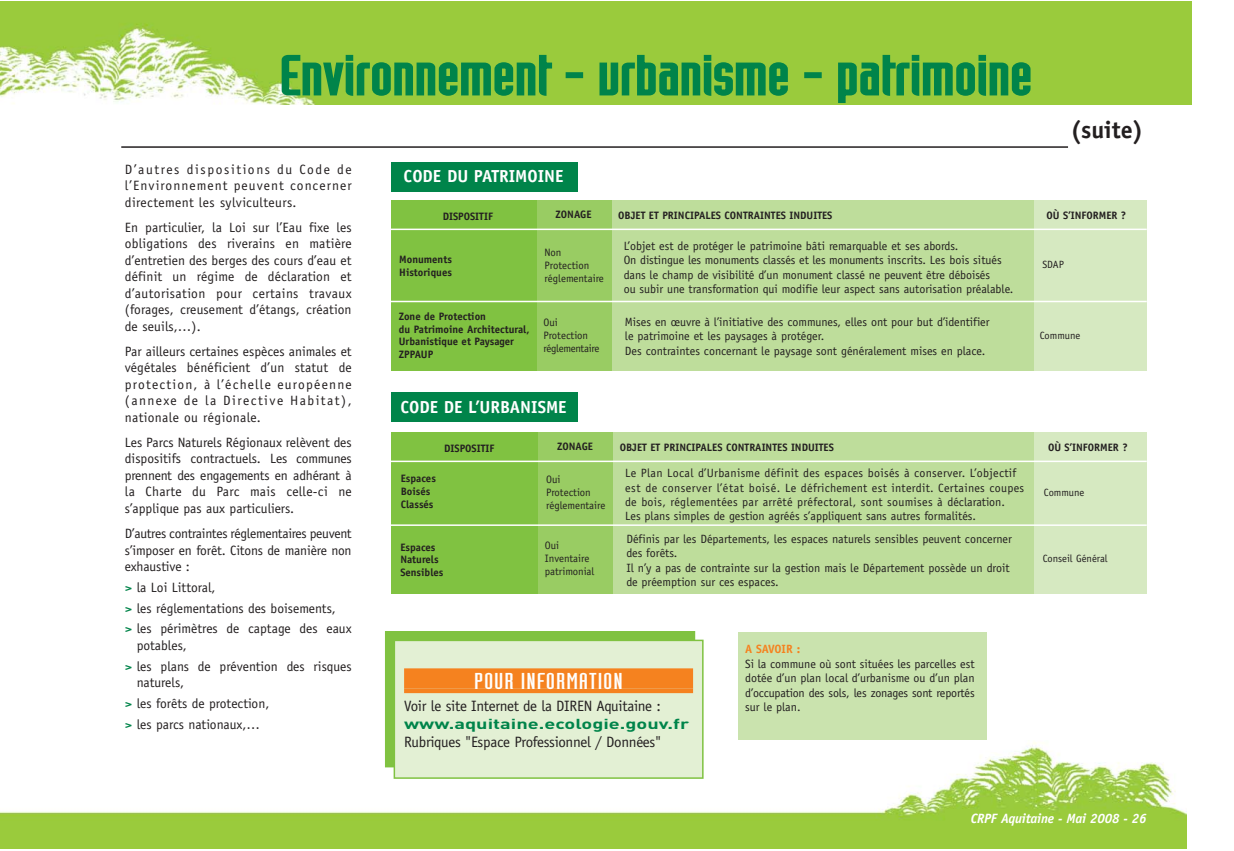
<style>
.page{position:relative;width:1234px;height:851px;background:#fff}
.page>*{position:absolute;margin:0;border:0;box-sizing:border-box;transform-origin:0 0}
.t1{font:54px "Industria Solid";color:#00844a;scale:1.4 1}
.t2{font:700 24px "Officina Sans";color:#231f20}
.t3{font:22.5px "Industria Solid";letter-spacing:.03em;color:#fff;scale:1.4 1}
.t4{font:700 17.4px "Officina Sans";color:#fff}
.t5{font:15px "Officina Sans";letter-spacing:-.02em;color:#231f20}
.t6{font:700 14.25px "DIN";color:#00844a;scale:1.4 1}
.t7{font:13.5px/16.5px "Officina Sans";color:#231f20;text-align:justify}
.t8{font:italic 700 13.5px "Officina Sans";letter-spacing:-.015em;color:#fff}
.t9{font:12px/14.4px "Officina Sans";color:#231f20}
.t10{font:12px/14.4px "Officina Sans";letter-spacing:.025em;color:#231f20}
.t11{font:700 12px "Officina Sans";letter-spacing:-.02em;color:#f5821f}
.t12{font:700 10.8px/12.9px "Officina Sans";color:#231f20}
.t13{font:10.8px/12.9px "Officina Sans";color:#231f20}
.t14{font:10.8px/12.9px "Officina Sans";letter-spacing:-.025em;color:#231f20}
.t15{font:10.5px "Officina Sans";color:#231f20}
.s1{font-weight:700;color:#00844a}
</style>
<div class="page">
<div style="left:737px;top:632px;width:249px;height:135px;background:#cae3ae"></div>
<img style="left:0;top:740px;width:1186px;height:108px">
<img style="left:0;top:1px;width:1191px;height:103px">
<hr style="left:121px;top:146px;width:946px;height:2px;background:#231f20">
<div style="left:385px;top:631px;width:309px;height:135px;background:#80c241"></div>
<div style="left:394px;top:640px;width:308px;height:138px;background:#e3f0d4"></div>
<div style="left:404px;top:668px;width:289px;height:20px;background:#f5821f"></div>
<div style="left:404px;top:688px;width:289px;height:5px;background:#f5821f"></div>
<div style="left:393px;top:639px;width:310px;height:139px;border:2px solid #80c241"></div>
<div style="left:391px;top:200px;width:150px;height:170px;background:#80c241"></div>
<div style="left:537px;top:200px;width:75px;height:170px;background:#99cc63"></div>
<div style="left:611px;top:200px;width:425px;height:170px;background:#bedd9b"></div>
<div style="left:1033px;top:200px;width:113px;height:170px;background:#d6e9c1"></div>
<hr style="left:386px;top:228px;width:760px;height:2px;background:#fff">
<hr style="left:385px;top:301px;width:761px;height:1px;background:#fff">
<div style="left:391px;top:432px;width:150px;height:161px;background:#80c241"></div>
<div style="left:538px;top:432px;width:76px;height:161px;background:#99cc63"></div>
<div style="left:613px;top:432px;width:431px;height:161px;background:#bedd9b"></div>
<div style="left:1033px;top:432px;width:113px;height:161px;background:#d6e9c1"></div>
<hr style="left:388px;top:460px;width:758px;height:2px;background:#fff">
<hr style="left:386px;top:524px;width:760px;height:2px;background:#fff">
<div style="left:391px;top:162px;width:187px;height:30px;background:#00844a"></div>
<div style="left:391px;top:393px;width:187px;height:29px;background:#00844a"></div>
<h1 class="t1" style="left:280px;top:56px;width:539px">Environnement - urbanisme - patrimoine</h1>
<h2 class="t2" style="left:1070px;top:121px;width:74px">(suite)</h2>
<p class="t7" style="left:125px;top:162px;width:228px">D’autres dispositions du Code de l’Environnement peuvent concerner directement les sylviculteurs.</p>
<p class="t7" style="left:125px;top:220px;width:228px">En particulier, la Loi sur l’Eau fixe les obligations des riverains en matière d’entretien des berges des cours d’eau et définit un régime de déclaration et d’autorisation pour certains travaux (forages, creusement d’étangs, création de seuils,…).</p>
<p class="t7" style="left:125px;top:344px;width:228px">Par ailleurs certaines espèces animales et végétales bénéficient d’un statut de protection, à l’échelle européenne (annexe de la Directive Habitat), nationale ou régionale.</p>
<p class="t7" style="left:125px;top:435px;width:228px">Les Parcs Naturels Régionaux relèvent des dispositifs contractuels. Les communes prennent des engagements en adhérant à la Charte du Parc mais celle-ci ne s’applique pas aux particuliers.</p>
<p class="t7" style="left:125px;top:526px;width:228px">D’autres contraintes réglementaires peuvent s’imposer en forêt. Citons de manière non exhaustive :</p>
<p class="t7" style="left:125px;top:578px;width:228px;line-height:20.7px;text-align:left"><span class="s1">&gt;</span> la Loi Littoral,<br><span class="s1">&gt;</span> les réglementations des boisements,<br><span class="s1">&gt;</span> les périmètres de captage des eaux</p>
<p class="t7" style="left:125px;top:636px;width:228px;line-height:20.7px;text-indent:12px">potables,<br><span class="s1">&gt;</span> les plans de prévention des risques</p>
<p class="t7" style="left:125px;top:673px;width:146px;line-height:20.7px;text-align:left;text-indent:12px">naturels,<br><span class="s1">&gt;</span> les forêts de protection, <span class="s1">&gt;</span> les parcs nationaux,…</p>
<p class="t4" style="left:403px;top:170px;width:161px">CODE DU PATRIMOINE</p>
<p class="t12" style="left:442px;top:211px;width:52px">DISPOSITIF</p>
<p class="t12" style="left:555px;top:209px;width:37px">ZONAGE</p>
<p class="t12" style="left:618px;top:209px;width:216px">OBJET ET PRINCIPALES CONTRAINTES INDUITES</p>
<p class="t12" style="left:1046px;top:209px;width:81px">OÙ S’INFORMER ?</p>
<p class="t13" style="left:544px;top:247px;width:61px">Non<br>Protection réglementaire</p>
<p class="t14" style="left:543px;top:316px;width:58px">Oui<br>Protection réglementaire</p>
<p class="t9" style="left:623px;top:240px;width:391px">L’objet est de protéger le patrimoine bâti remarquable et ses abords.<br>On distingue les monuments classés et les monuments inscrits. Les bois situés dans le champ de visibilité d’un monument classé ne peuvent être déboisés<br>ou subir une transformation qui modifie leur aspect sans autorisation préalable.</p>
<p class="t9" style="left:624px;top:315px;width:366px">Mises en œuvre à l’initiative des communes, elles ont pour but d’identifier le patrimoine et les paysages à protéger.<br>Des contraintes concernant le paysage sont généralement mises en place.</p>
<p class="t12" style="left:399px;top:253px;width:54px">Monuments<br>Historiques</p>
<p class="t12" style="left:399px;top:310px;width:132px">Zone de Protection<br>du Patrimoine Architectural,<br>Urbanistique et Paysager<br>ZPPAUP</p>
<p class="t15" style="left:1042px;top:261px;width:23px">SDAP</p>
<p class="t15" style="left:1039px;top:331px;width:42px">Commune</p>
<p class="t4" style="left:400px;top:400px;width:167px">CODE DE L’URBANISME</p>
<p class="t12" style="left:444px;top:443px;width:52px">DISPOSITIF</p>
<p class="t12" style="left:557px;top:441px;width:37px">ZONAGE</p>
<p class="t12" style="left:619px;top:441px;width:216px">OBJET ET PRINCIPALES CONTRAINTES INDUITES</p>
<p class="t12" style="left:1047px;top:441px;width:81px">OÙ S’INFORMER ?</p>
<p class="t13" style="left:546px;top:473px;width:61px">Oui<br>Protection réglementaire</p>
<p class="t13" style="left:544px;top:539px;width:51px">Oui<br>Inventaire patrimonial</p>
<p class="t10" style="left:625px;top:467px;width:400px">Le Plan Local d’Urbanisme définit des espaces boisés à conserver. L’objectif est de conserver l’état boisé. Le défrichement est interdit. Certaines coupes de bois, réglementées par arrêté préfectoral, sont soumises à déclaration.<br>Les plans simples de gestion agréés s’appliquent sans autres formalités.</p>
<p class="t9" style="left:626px;top:532px;width:387px">Définis par les Départements, les espaces naturels sensibles peuvent concerner des forêts.<br>Il n’y a pas de contrainte sur la gestion mais le Département possède un droit de préemption sur ces espaces.</p>
<p class="t12" style="left:400px;top:473px;width:37px">Espaces<br>Boisés<br>Classés</p>
<p class="t12" style="left:400px;top:541px;width:45px">Espaces<br>Naturels<br>Sensibles</p>
<p class="t15" style="left:1043px;top:488px;width:42px">Commune</p>
<p class="t15" style="left:1042px;top:554px;width:66px">Conseil Général</p>
<h3 class="t3" style="left:474px;top:672px;width:108px">POUR INFORMATION</h3>
<p class="t5" style="left:404px;top:700px;width:258px">Voir le site Internet de la DIREN Aquitaine :</p>
<p class="t6" style="left:404px;top:718px;width:205px">www.aquitaine.ecologie.gouv.fr</p>
<p class="t5" style="left:404px;top:736px;width:258px">Rubriques "Espace Professionnel / Données"</p>
<p class="t11" style="left:745px;top:644px;width:56px">A SAVOIR :</p>
<p class="t9" style="left:745px;top:657px;width:231px;text-align:justify">Si la commune où sont situées les parcelles est dotée d’un plan local d’urbanisme ou d’un plan d’occupation des sols, les zonages sont reportés sur le plan.</p>
<p class="t8" style="left:970px;top:813px;width:177px">CRPF Aquitaine - Mai 2008 - 26</p>
</div>
